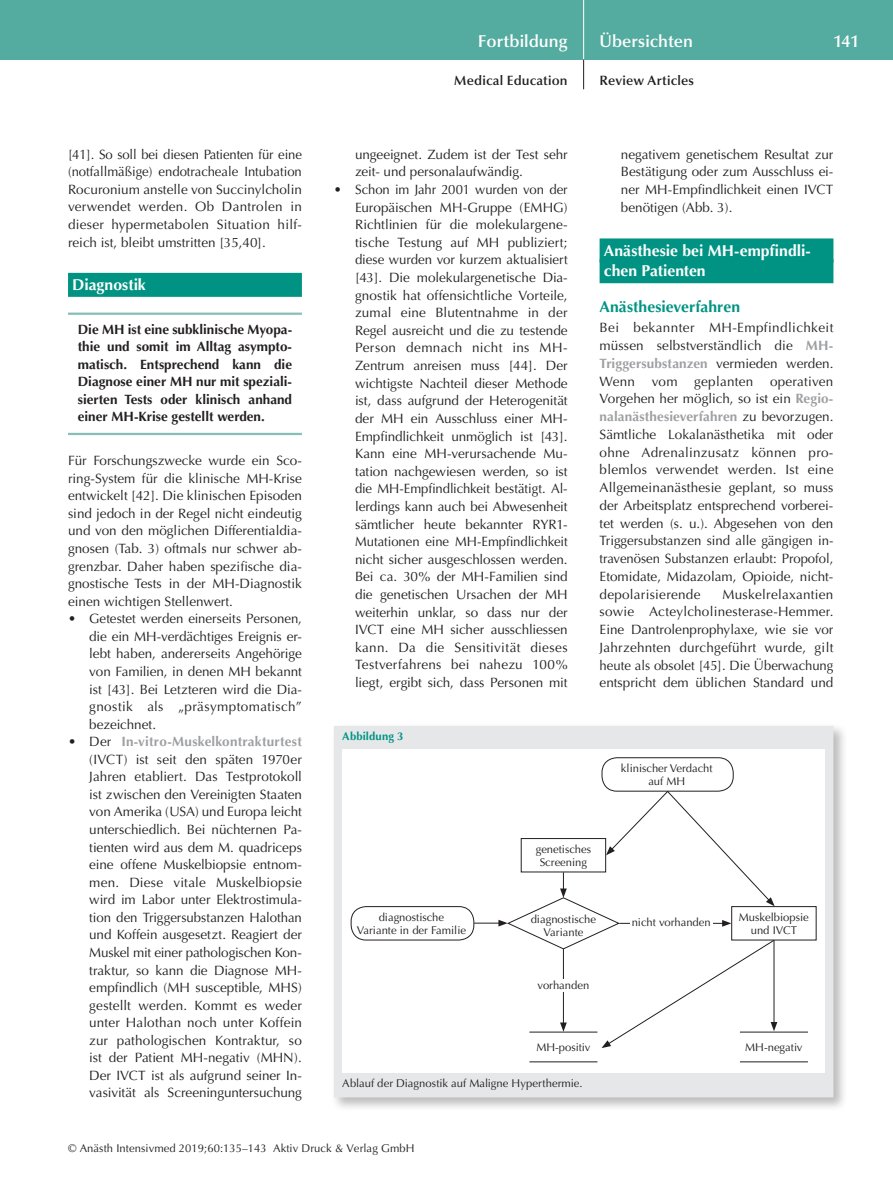
<style>
.page{position:relative;width:893px;height:1191px;background:#fff}
.page>*{position:absolute;margin:0;border:0;box-sizing:border-box;transform-origin:0 0}
.t1{font:600 17.25px "Optima";color:#fff}
.t2{font:700 15.75px/20.7px "Optima";color:#fff}
.t3{font:700 15.75px "Optima";letter-spacing:.005em;color:#009383}
.t4{font:13.5px/17.5px "Optima";color:#231f20;text-align:justify}
.t5{font:700 13.5px/17.5px "Optima";color:#231f20;text-align:justify}
.t6{font:600 13.5px "Optima";letter-spacing:.01em;color:#231f20}
.t7{font:11.25px/13.5px "Optima";color:#231f20;text-align:center}
.t8{font:700 11.25px "Optima";letter-spacing:.015em;color:#009383}
.s1{font-weight:700;color:#9d9fa2}
</style>
<div class="page">
<div style="left:0;top:0;width:893px;height:60px;background:#54aba0"></div>
<hr style="left:583px;top:0;width:1px;height:60px;background:#fff">
<svg style="left:583px;top:60px;width:1px;height:29px"></svg>
<div style="left:68px;top:273px;width:234px;height:24px;background:#009383"></div>
<hr style="left:68px;top:312px;width:234px;height:3px;background:#86bfb7">
<hr style="left:68px;top:433px;width:234px;height:2px;background:#86bfb7">
<div style="left:600px;top:238px;width:233px;height:24px;background:#009383"></div>
<div style="left:600px;top:259px;width:233px;height:24px;background:#009383"></div>
<div style="left:331px;top:723px;width:517px;height:388px;background:#231f20;opacity:.3"></div>
<div style="left:334px;top:726px;width:499px;height:371px;background:#e6e7e9"></div>
<div style="left:342px;top:749px;width:483px;height:323px;background:#fff"></div>
<div style="left:602px;top:757px;width:131px;height:34px;border:1px solid #231f20;border-radius:15px"></div>
<div style="left:351px;top:906px;width:123px;height:34px;border:1px solid #231f20;border-radius:15px"></div>
<div style="left:731px;top:906px;width:85px;height:34px;border:1px solid #231f20"></div>
<svg style="left:474px;top:790px;width:303px;height:258px"></svg>
<hr style="left:529px;top:1031px;width:68px;height:1px;background:#231f20">
<hr style="left:529px;top:1061px;width:68px;height:1px;background:#231f20">
<hr style="left:740px;top:1031px;width:68px;height:1px;background:#231f20">
<hr style="left:740px;top:1061px;width:68px;height:1px;background:#231f20">
<div style="left:630px;top:915px;width:82px;height:13px;background:#fff"></div>
<p class="t4" style="left:68px;top:146px;width:235px">[41]. So soll bei diesen Patienten für eine (notfallmäßige) endotracheale Intubation Rocuronium anstelle von Succinylcholin verwendet werden. Ob Dantrolen in dieser hypermetabolen Situation hilf&shy;reich ist, bleibt umstritten [35,40].</p>
<p class="t2" style="left:72px;top:275px;width:75px">Diagnostik</p>
<p class="t5" style="left:78px;top:320px;width:216px">Die MH ist eine subklinische Myopa&shy;thie und somit im Alltag asympto&shy;matisch. Entsprechend kann die Diagnose einer MH nur mit speziali&shy;sierten Tests oder klinisch anhand einer MH-Krise gestellt werden.</p>
<p class="t4" style="left:68px;top:452px;width:235px">Für Forschungszwecke wurde ein Sco&shy;ring-System für die klinische MH-Krise entwickelt [42]. Die klinischen Episoden sind jedoch in der Regel nicht eindeutig und von den möglichen Differentialdia&shy;gnosen (Tab. 3) oftmals nur schwer ab&shy;grenzbar. Daher haben spezifische dia&shy;gnostische Tests in der MH-Diagnostik einen wichtigen Stellenwert.</p>
<p class="t4" style="left:89px;top:610px;width:214px;text-indent:-21px">• Getestet werden einerseits Personen, die ein MH-verdächtiges Ereignis er&shy;lebt haben, andererseits Angehörige von Familien, in denen MH bekannt ist [43]. Bei Letzteren wird die Dia&shy;gnostik als „präsymptomatisch” bezeichnet.</p>
<p class="t4" style="left:89px;top:733px;width:214px;text-indent:-21px">• Der <span class="s1">In-vitro-Muskelkontrakturtest </span>(IVCT) ist seit den späten 1970er Jahren etabliert. Das Testprotokoll ist zwischen den Vereinigten Staaten von Amerika (USA) und Europa leicht unterschiedlich. Bei nüchternen Pa&shy;tienten wird aus dem M. quadriceps eine offene Muskelbiopsie entnom&shy;men. Diese vitale Muskelbiopsie wird im Labor unter Elektrostimula&shy;tion den Triggersubstanzen Halothan und Koffein ausgesetzt. Reagiert der Muskel mit einer pathologischen Kon&shy;traktur, so kann die Diagnose MH&shy;empfindlich (MH susceptible, MHS) gestellt werden. Kommt es weder unter Halothan noch unter Koffein zur pathologischen Kontraktur, so ist der Patient MH-negativ (MHN).<br>Der IVCT ist als aufgrund seiner In&shy;vasivität als Screeninguntersuchung</p>
<p class="t1" style="left:478px;top:31px;width:91px">Fortbildung</p>
<p class="t1" style="left:600px;top:31px;width:95px">Übersichten</p>
<p class="t1" style="left:833px;top:31px;width:27px">141</p>
<p class="t6" style="left:454px;top:73px;width:115px">Medical Education</p>
<p class="t6" style="left:600px;top:73px;width:96px">Review Articles</p>
<p class="t4" style="left:355px;top:145px;width:214px">ungeeignet. Zudem ist der Test sehr zeit- und personalaufwändig.</p>
<p class="t4" style="left:355px;top:181px;width:214px;text-indent:-21px">• Schon im Jahr 2001 wurden von der Europäischen MH-Gruppe (EMHG)<br>Richtlinien für die molekulargene&shy;tische Testung auf MH publiziert; diese wurden vor kurzem aktualisiert [43]. Die molekulargenetische Dia&shy;gnostik hat offensichtliche Vorteile, zumal eine Blutentnahme in der Regel ausreicht und die zu testende Person demnach nicht ins MH-Zentrum anreisen muss [44]. Der wichtigste Nachteil dieser Methode ist, dass aufgrund der Heterogenität der MH ein Ausschluss einer MH-Empfindlichkeit unmöglich ist [43].<br>Kann eine MH-verursachende Mu&shy;tation nachgewiesen werden, so ist die MH-Empfindlichkeit bestätigt. Al&shy;lerdings kann auch bei Abwesenheit sämtlicher heute bekannter RYR1- Mutationen eine MH-Empfindlichkeit nicht sicher ausgeschlossen werden.<br>Bei ca. 30% der MH-Familien sind die genetischen Ursachen der MH weiterhin unklar, so dass nur der IVCT eine MH sicher ausschliessen kann. Da die Sensitivität dieses Testverfahrens bei nahezu 100% liegt, ergibt sich, dass Personen mit</p>
<p class="t8" style="left:342px;top:730px;width:63px">Abbildung 3</p>
<p class="t4" style="left:621px;top:145px;width:214px">negativem genetischem Resultat zur Bestätigung oder zum Ausschluss ei&shy;ner MH-Empfindlichkeit einen IVCT benötigen (Abb. 3).</p>
<p class="t2" style="left:604px;top:240px;width:208px">Anästhesie bei MH-empfindli&shy;chen Patienten</p>
<p class="t3" style="left:600px;top:297px;width:142px">Anästhesieverfahren</p>
<p class="t4" style="left:600px;top:319px;width:235px">Bei bekannter MH-Empfindlichkeit müssen selbstverständlich die <span class="s1">MH-Triggersubstanzen</span> vermieden werden.<br>Wenn vom geplanten operativen Vorgehen her möglich, so ist ein <span class="s1">Regio&shy;nalanästhesieverfahren</span> zu bevorzugen.<br>Sämtliche Lokalanästhetika mit oder ohne Adrenalinzusatz können pro&shy;blemlos verwendet werden. Ist eine Allgemeinanästhesie geplant, so muss der Arbeitsplatz entsprechend vorberei&shy;tet werden (s. u.). Abgesehen von den Triggersubstanzen sind alle gängigen in&shy;travenösen Substanzen erlaubt: Propofol, Etomidate, Midazolam, Opioide, nicht&shy;depolarisierende</p>
<p class="t4" style="left:600px;top:585px;width:235px;text-indent:123px">Muskelrelaxantien sowie Acteylcholinesterase-Hemmer.<br>Eine Dantrolenprophylaxe, wie sie vor Jahrzehnten durchgeführt wurde, gilt heute als obsolet [45]. Die Überwachung entspricht dem üblichen Standard und</p>
<p class="t7" style="left:621px;top:761px;width:93px">klinischer Verdacht auf MH</p>
<p class="t7" style="left:536px;top:842px;width:57px">genetisches<br>Screening</p>
<p class="t7" style="left:357px;top:910px;width:111px">diagnostische<br>Variante in der Familie</p>
<p class="t7" style="left:739px;top:910px;width:72px">Muskelbiopsie und IVCT</p>
<p class="t7" style="left:531px;top:912px;width:67px">diagnostische<br>Variante</p>
<p class="t7" style="left:632px;top:915px;width:81px">nicht vorhanden</p>
<p class="t7" style="left:538px;top:978px;width:53px">vorhanden</p>
<p class="t7" style="left:536px;top:1040px;width:56px">MH-positiv</p>
<p class="t7" style="left:745px;top:1040px;width:59px">MH-negativ</p>
<p class="t7" style="left:342px;top:1076px;width:242px">Ablauf der Diagnostik auf Maligne Hyperthermie.</p>
<p class="t7" style="left:68px;top:1142px;width:348px">© Anästh Intensivmed 2019;60:135–143 Aktiv Druck &amp; Verlag GmbH</p>
</div>
